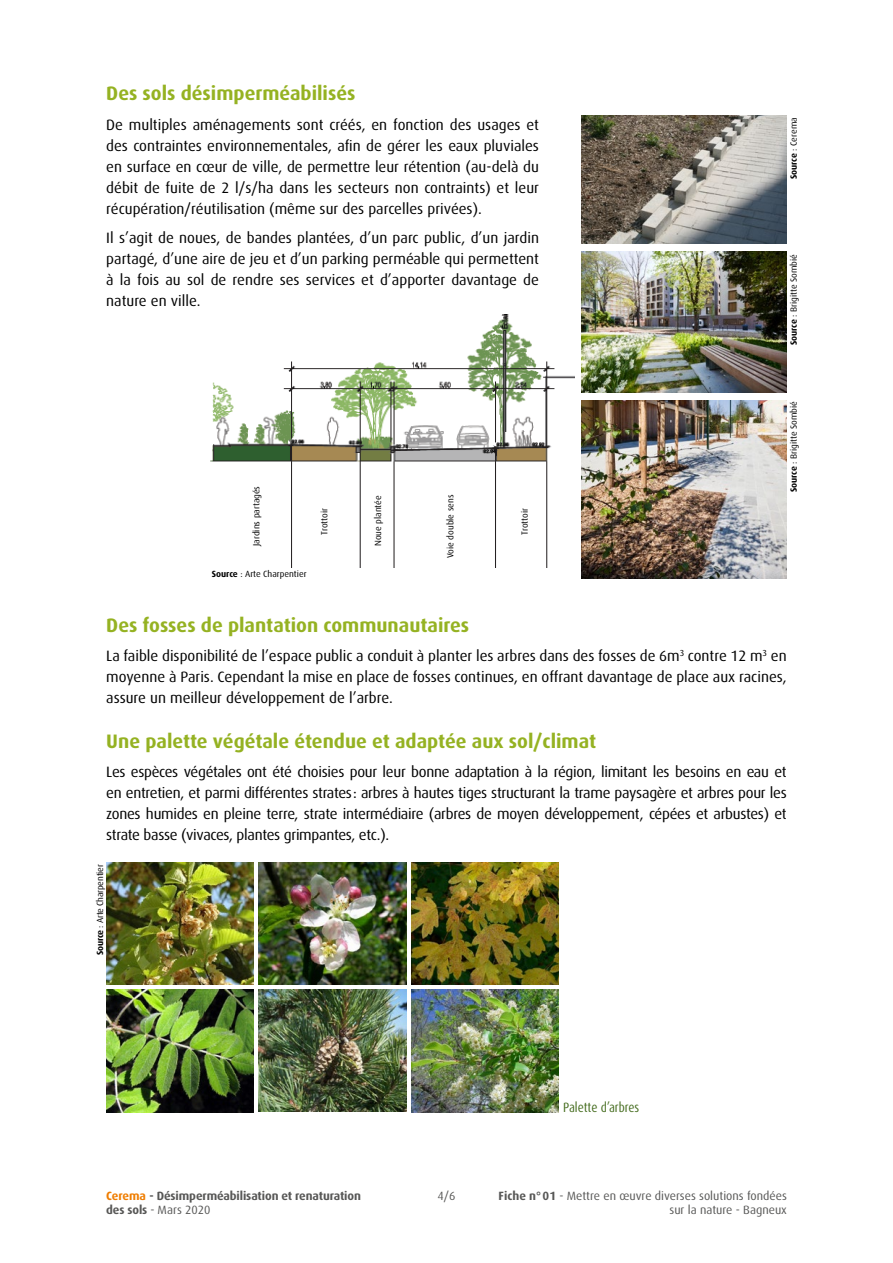
<style>
.page{position:relative;width:893px;height:1263px;background:#fff}
.page>*{position:absolute;margin:0;border:0;box-sizing:border-box;transform-origin:0 0}
.Titre_2{font:700 19.5px "Dax OT";color:#95b222}
.corps_de_texte{font:15px/21px "Dax OT";color:#000;text-align:justify}
.legende{font:condensed 13.5px "Dax OT";color:#466d20}
.t1{font:12px/14.4px "Dax OT";color:#575756;text-align:right}
.t2{font:700 12px/14.4px "Dax OT";letter-spacing:-.01em;color:#575756}
.Source{font:9px "Dax OT";color:#000}
.corps_de_texte-2{font:9px "Dax OT";color:#000}
.Source-2{font:9px "Dax OT";letter-spacing:-.02em;color:#000}
.s1{font-weight:700}
.s2{color:#ef7d00}
.s3{font-weight:400}
</style>
<div class="page">
<img style="left:582px;top:401px;width:205px;height:177px">
<img style="left:582px;top:252px;width:204px;height:140px">
<img style="left:582px;top:115px;width:205px;height:128px">
<img style="left:211px;top:315px;width:363px;height:253px">
<div style="left:248px;top:482px;width:16px;height:68px;background:#fff"></div>
<div style="left:442px;top:490px;width:16px;height:72px;background:#fff"></div>
<div style="left:370px;top:491px;width:15px;height:59px;background:#fff"></div>
<div style="left:517px;top:504px;width:15px;height:35px;background:#fff"></div>
<div style="left:316px;top:504px;width:16px;height:35px;background:#fff"></div>
<img style="left:106px;top:862px;width:148px;height:123px">
<img style="left:411px;top:862px;width:148px;height:123px">
<img style="left:259px;top:862px;width:147px;height:123px">
<img style="left:411px;top:989px;width:148px;height:123px">
<img style="left:106px;top:989px;width:148px;height:123px">
<img style="left:259px;top:989px;width:147px;height:123px">
<p class="Titre_2" style="left:106px;top:82px;width:251px">Des sols désimperméabilisés</p>
<p class="corps_de_texte" style="left:106px;top:114px;width:434px">De multiples aménagements sont créés, en fonction des usages et des contraintes environnementales, afin de gérer les eaux pluviales en surface en cœur de ville, de permettre leur rétention (au-delà du débit de fuite de 2 l/s/ha dans les secteurs non contraints) et leur récupération/réutilisation (même sur des parcelles privées).</p>
<p class="corps_de_texte" style="left:106px;top:227px;width:434px">Il s’agit de noues, de bandes plantées, d’un parc public, d’un jardin partagé, d’une aire de jeu et d’un parking perméable qui permettent à la fois au sol de rendre ses services et d’apporter davantage de nature en ville.</p>
<p class="corps_de_texte-2" style="left:251px;top:546px;width:61px;rotate:-90deg">Jardins partagés</p>
<p class="corps_de_texte-2" style="left:445px;top:558px;width:65px;rotate:-90deg">Voie double sens</p>
<p class="corps_de_texte-2" style="left:373px;top:546px;width:52px;rotate:-90deg">Noue plantée</p>
<p class="corps_de_texte-2" style="left:319px;top:535px;width:28px;rotate:-90deg">Trottoir</p>
<p class="corps_de_texte-2" style="left:520px;top:535px;width:28px;rotate:-90deg">Trottoir</p>
<p class="Source" style="left:212px;top:569px;width:96px"><span class="s1">Source</span> : Arte Charpentier</p>
<p class="Source" style="left:789px;top:179px;width:63px;rotate:-90deg"><span class="s1">Source</span> : Cerema</p>
<p class="Source" style="left:789px;top:345px;width:93px;rotate:-90deg"><span class="s1">Source</span> : Brigitte Sombié</p>
<p class="Source" style="left:789px;top:492px;width:93px;rotate:-90deg"><span class="s1">Source</span> : Brigitte Sombié</p>
<p class="Titre_2" style="left:106px;top:614px;width:364px">Des fosses de plantation communautaires</p>
<p class="corps_de_texte" style="left:106px;top:645px;width:682px">La faible disponibilité de l’espace public a conduit à planter les arbres dans des fosses de 6m<sup>3</sup> contre 12 m<sup>3</sup> en moyenne à Paris. Cependant la mise en place de fosses continues, en offrant davantage de place aux racines, assure un meilleur développement de l’arbre.</p>
<p class="Titre_2" style="left:106px;top:730px;width:491px">Une palette végétale étendue et adaptée aux sol/climat</p>
<p class="corps_de_texte" style="left:106px;top:762px;width:682px">Les espèces végétales ont été choisies pour leur bonne adaptation à la région, limitant les besoins en eau et en entretien, et parmi différentes strates: arbres à hautes tiges structurant la trame paysagère et arbres pour les zones humides en pleine terre, strate intermédiaire (arbres de moyen développement, cépées et arbustes) et strate basse (vivaces, plantes grimpantes, etc.).</p>
<p class="Source-2" style="left:95px;top:955px;width:92px;rotate:-90deg"><span class="s1">Source</span> : Arte Charpentier</p>
<p class="legende" style="left:563px;top:1099px;width:78px">Palette d’arbres</p>
<p class="t1" style="left:437px;top:1189px;width:19px">4/6</p>
<p class="t2" style="left:106px;top:1188px;width:256px"><span class="s2">Cerema</span> - Désimperméabilisation et renaturation des sols <span class="s3">- Mars 2020</span></p>
<p class="t1" style="left:499px;top:1189px;width:290px"><span class="s1">Fiche n°01</span> - Mettre en œuvre diverses solutions fondées sur la nature - Bagneux</p>
</div>
